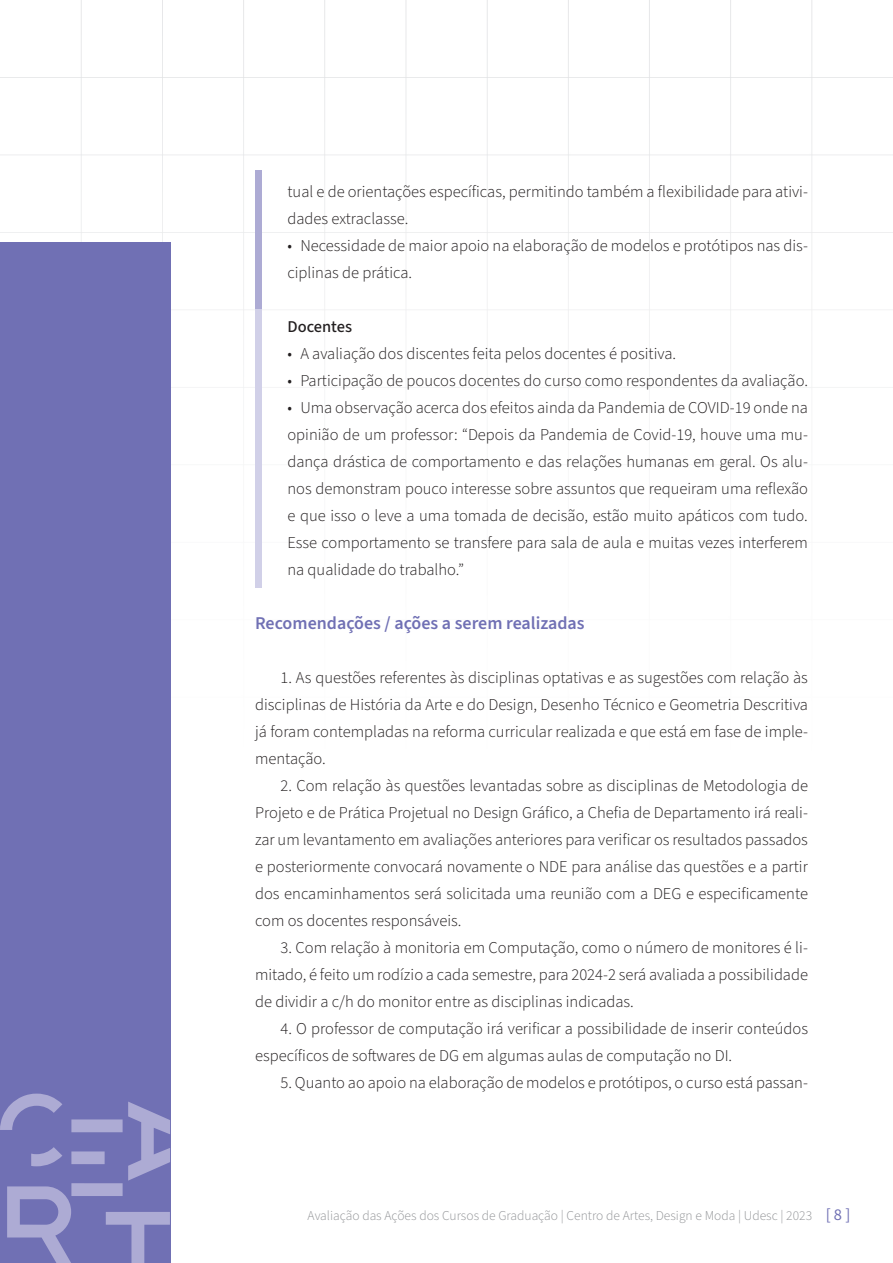
<style>
.page{position:relative;width:893px;height:1263px;background:#fff}
.page>*{position:absolute;margin:0;border:0;box-sizing:border-box;transform-origin:0 0}
.subtitulos{font:600 18px "Source Sans 3";color:#7070b4}
.texto{font:300 16.5px/27px "Source Sans 3";color:#231f20;text-align:justify}
.docentes_e_discentes{font:500 16.5px "Source Sans 3";color:#231f20}
.t1{font:300 13.5px "Source Sans 3";color:#939598}
.s1{font-weight:400;font-size:16.5px;color:#7070b4}
</style>
<div class="page">
<div style="left:0;top:242px;width:170px;height:1021px;background:#7070b4"></div>
<svg style="left:0;top:1093px;width:170px;height:170px"></svg>
<div style="left:255px;top:308px;width:7px;height:279px;background:#d1d0e8"></div>
<div style="left:255px;top:170px;width:7px;height:138px;background:#adabd4"></div>
<p class="texto" style="left:287px;top:178px;width:522px">tual e de orientações específicas, permitindo também a flexibilidade para ativi&shy;dades extraclasse.</p>
<p class="texto" style="left:287px;top:232px;width:522px">• Necessidade de maior apoio na elaboração de modelos e protótipos nas dis&shy;ciplinas de prática.</p>
<p class="docentes_e_discentes" style="left:287px;top:316px;width:66px">Docentes</p>
<p class="texto" style="left:287px;top:340px;width:390px">• A avaliação dos discentes feita pelos docentes é positiva.</p>
<p class="texto" style="left:287px;top:367px;width:522px">• Participação de poucos docentes do curso como respondentes da avaliação.</p>
<p class="texto" style="left:287px;top:394px;width:522px">• Uma observação acerca dos efeitos ainda da Pandemia de COVID-19 onde na opinião de um professor: “Depois da Pandemia de Covid-19, houve uma mu&shy;dança drástica de comportamento e das relações humanas em geral. Os alu&shy;nos demonstram pouco interesse sobre assuntos que requeiram uma reflexão e que isso o leve a uma tomada de decisão, estão muito apáticos com tudo.<br>Esse comportamento se transfere para sala de aula e muitas vezes interferem na qualidade do trabalho.”</p>
<p class="subtitulos" style="left:255px;top:612px;width:331px">Recomendações / ações a serem realizadas</p>
<p class="texto" style="left:255px;top:664px;width:554px;text-indent:26px">1. As questões referentes às disciplinas optativas e as sugestões com relação às disciplinas de História da Arte e do Design, Desenho Técnico e Geometria Descritiva já foram contempladas na reforma curricular realizada e que está em fase de imple&shy;mentação.</p>
<p class="texto" style="left:255px;top:772px;width:554px;text-indent:26px">2. Com relação às questões levantadas sobre as disciplinas de Metodologia de Projeto e de Prática Projetual no Design Gráfico, a Chefia de Departamento irá reali&shy;zar um levantamento em avaliações anteriores para verificar os resultados passados e posteriormente convocará novamente o NDE para análise das questões e a partir dos encaminhamentos será solicitada uma reunião com a DEG e especificamente com os docentes responsáveis.</p>
<p class="texto" style="left:255px;top:934px;width:554px;text-indent:26px">3. Com relação à monitoria em Computação, como o número de monitores é li&shy;mitado, é feito um rodízio a cada semestre, para 2024-2 será avaliada a possibilidade de dividir a c/h do monitor entre as disciplinas indicadas.</p>
<p class="texto" style="left:255px;top:1015px;width:554px;text-indent:26px">4. O professor de computação irá verificar a possibilidade de inserir conteúdos específicos de softwares de DG em algumas aulas de computação no DI.</p>
<p class="texto" style="left:281px;top:1069px;width:529px">5. Quanto ao apoio na elaboração de modelos e protótipos, o curso está passan-</p>
<p class="t1" style="left:308px;top:1208px;width:544px">Avaliação das Ações dos Cursos de Graduação | Centro de Artes, Design e Moda | Udesc | 2023 <span class="s1">[ 8 ]</span></p>
</div>
